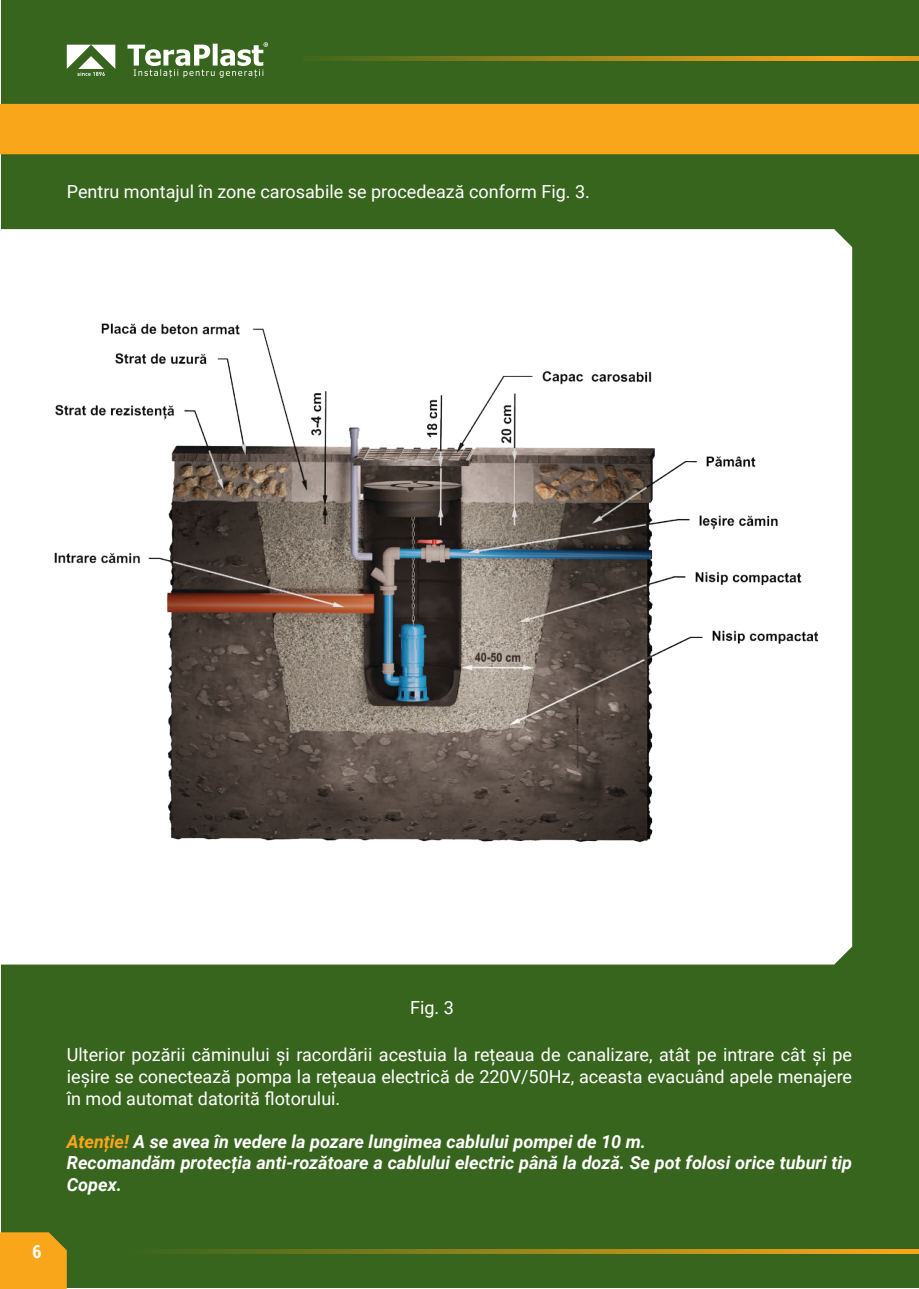
<style>
.page{position:relative;width:919px;height:1289px;background:#fff}
.page>*{position:absolute;margin:0;border:0;box-sizing:border-box;transform-origin:0 0}
.t1{font:18px/21.6px "Roboto";color:#fff;text-align:justify}
.t2{font:italic 700 18px/21.6px "Roboto";color:#fff}
.t3{font:700 18px "Roboto Condensed";color:#fff}
.s1{color:#faa61a}
</style>
<div class="page">
<div style="left:1px;top:1px;width:917px;height:1287px;background:#38651e"></div>
<svg style="left:0;top:1232px;width:67px;height:56px"></svg>
<svg style="left:67px;top:42px;width:201px;height:36px"></svg>
<svg style="left:170px;top:1249px;width:748px;height:4px"></svg>
<svg style="left:313px;top:56px;width:605px;height:5px"></svg>
<div style="left:0;top:104px;width:918px;height:50px;background:#faa61a"></div>
<div style="left:1px;top:229px;width:851px;height:735px;background:#fff"></div>
<img style="left:33px;top:303px;width:792px;height:545px">
<p class="t1" style="left:67px;top:180px;width:524px">Pentru montajul în zone carosabile se procedează conform Fig. 3.</p>
<p class="t3" style="left:33px;top:1239px;width:10px">6</p>
<p class="t1" style="left:410px;top:996px;width:45px">Fig. 3</p>
<p class="t1" style="left:67px;top:1043px;width:786px">Ulterior pozării căminului și racordării acestuia la rețeaua de canalizare, atât pe intrare cât și pe ieșire se conectează pompa la rețeaua electrică de 220V/50Hz, aceasta evacuând apele menajere în mod automat datorită flotorului.</p>
<p class="t2" style="left:67px;top:1129px;width:786px"><span class="s1">Atenție!</span> A se avea în vedere la pozare lungimea cablului pompei de 10 m.<br>Recomandăm protecția anti-rozătoare a cablului electric până la doză. Se pot folosi orice tuburi tip<br>Copex.</p>
</div>
